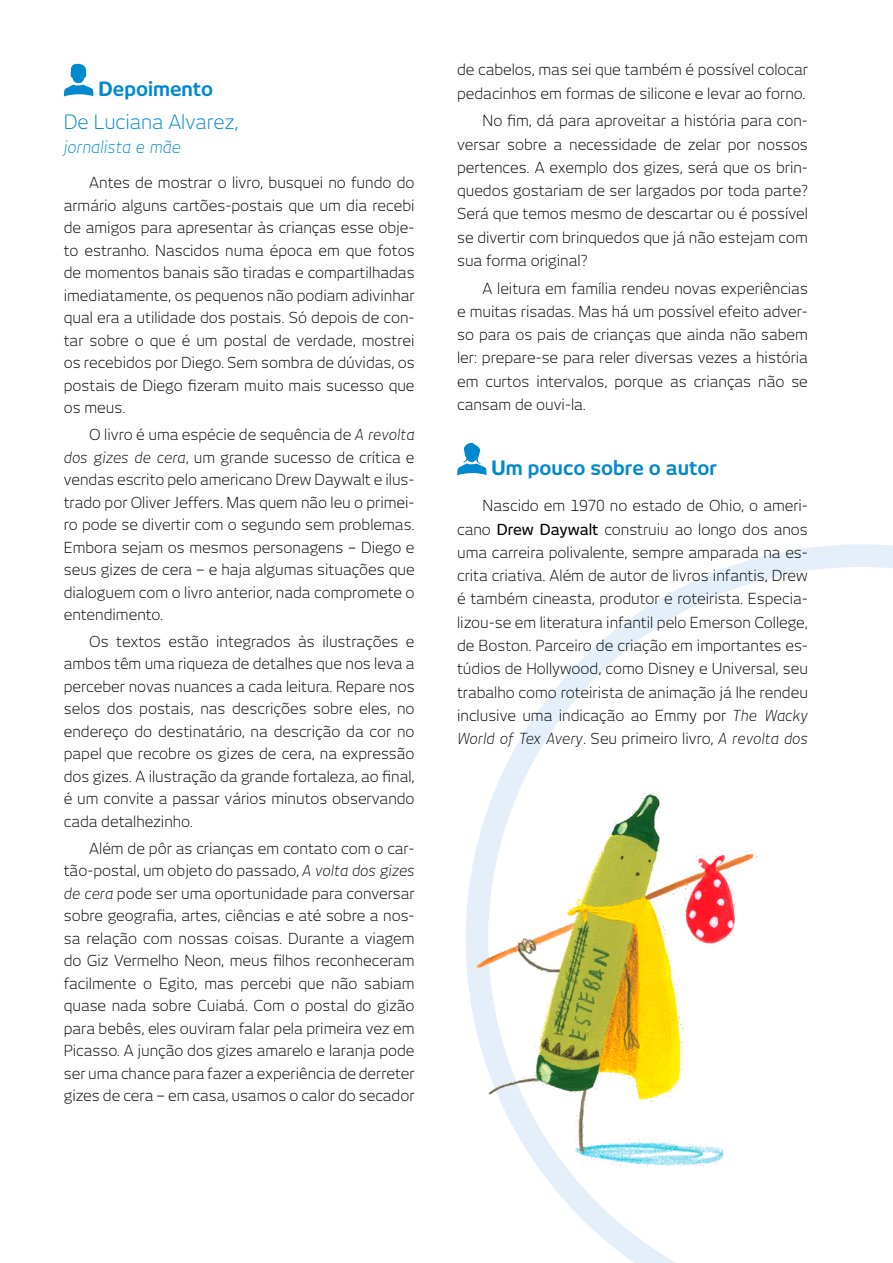
<style>
.page{position:relative;width:893px;height:1263px;background:#fff}
.page>*{position:absolute;margin:0;border:0;box-sizing:border-box;transform-origin:0 0}
.t1{font:700 19.5px "New June";color:#0089cf}
.t2{font:300 19.5px "New June";color:#0089cf}
.t3{font:italic 300 16.5px "New June";color:#0089cf}
.t4{font:300 15px/22.5px "New June";color:#000;text-align:justify}
.s1{font-style:italic}
.s2{font-weight:500}
</style>
<div class="page">
<svg style="left:499px;top:544px;width:394px;height:719px"></svg>
<svg style="left:64px;top:64px;width:29px;height:32px"></svg>
<svg style="left:457px;top:443px;width:30px;height:32px"></svg>
<img style="left:466px;top:780px;width:297px;height:393px">
<h1 class="t1" style="left:99px;top:78px;width:116px">Depoimento</h1>
<h1 class="t2" style="left:64px;top:110px;width:176px">De Luciana Alvarez,</h1>
<p class="t3" style="left:64px;top:137px;width:118px">jornalista e mãe</p>
<p class="t4" style="left:64px;top:171px;width:352px;text-indent:26px">Antes de mostrar o livro, busquei no fundo do armário alguns cartões-postais que um dia recebi de amigos para apresentar às crianças esse obje&shy;to estranho. Nascidos numa época em que fotos de momentos banais são tiradas e compartilhadas imediatamente, os pequenos não podiam adivinhar qual era a utilidade dos postais. Só depois de con&shy;tar sobre o que é um postal de verdade, mostrei os recebidos por Diego. Sem sombra de dúvidas, os postais de Diego fizeram muito mais sucesso que os meus.</p>
<p class="t4" style="left:64px;top:423px;width:352px;text-indent:26px">O livro é uma espécie de sequência de <span class="s1">A revolta dos gizes de cera</span>, um grande sucesso de crítica e vendas escrito pelo americano Drew Daywalt e ilus&shy;trado por Oliver Jeffers. Mas quem não leu o primei&shy;ro pode se divertir com o segundo sem problemas.<br>Embora sejam os mesmos personagens – Diego e seus gizes de cera – e haja algumas situações que dialoguem com o livro anterior, nada compromete o entendimento.</p>
<p class="t4" style="left:64px;top:630px;width:352px;text-indent:26px">Os textos estão integrados às ilustrações e ambos têm uma riqueza de detalhes que nos leva a perceber novas nuances a cada leitura. Repare nos selos dos postais, nas descrições sobre eles, no endereço do destinatário, na descrição da cor no papel que recobre os gizes de cera, na expressão dos gizes. A ilustração da grande fortaleza, ao final, é um convite a passar vários minutos observando cada detalhezinho.</p>
<p class="t4" style="left:64px;top:837px;width:352px;text-indent:26px">Além de pôr as crianças em contato com o car&shy;tão-postal, um objeto do passado, <span class="s1">A volta dos gizes de cera</span> pode ser uma oportunidade para conversar sobre geografia, artes, ciências e até sobre a nos&shy;sa relação com nossas coisas. Durante a viagem do Giz Vermelho Neon, meus filhos reconheceram facilmente o Egito, mas percebi que não sabiam quase nada sobre Cuiabá. Com o postal do gizão para bebês, eles ouviram falar pela primeira vez em Picasso. A junção dos gizes amarelo e laranja pode ser uma chance para fazer a experiência de derreter gizes de cera – em casa, usamos o calor do secador</p>
<p class="t4" style="left:457px;top:58px;width:352px;line-height:23.2px">de cabelos, mas sei que também é possível colocar pedacinhos em formas de silicone e levar ao forno.</p>
<p class="t4" style="left:457px;top:109px;width:352px;line-height:23.2px;text-indent:26px">No fim, dá para aproveitar a história para con&shy;versar sobre a necessidade de zelar por nossos pertences. A exemplo dos gizes, será que os brin&shy;quedos gostariam de ser largados por toda parte?<br>Será que temos mesmo de descartar ou é possível se divertir com brinquedos que já não estejam com sua forma original?</p>
<p class="t4" style="left:457px;top:276px;width:352px;line-height:23.2px;text-indent:26px">A leitura em família rendeu novas experiências e muitas risadas. Mas há um possível efeito adver&shy;so para os pais de crianças que ainda não sabem ler: prepare-se para reler diversas vezes a história em curtos intervalos, porque as crianças não se cansam de ouvi-la.</p>
<h1 class="t1" style="left:492px;top:457px;width:227px">Um pouco sobre o autor</h1>
<p class="t4" style="left:457px;top:494px;width:352px;line-height:23.2px;text-indent:26px">Nascido em 1970 no estado de Ohio, o ameri&shy;cano <span class="s2">Drew Daywalt</span> construiu ao longo dos anos uma carreira polivalente, sempre amparada na es&shy;crita criativa. Além de autor de livros infantis, Drew é também cineasta, produtor e roteirista. Especia&shy;lizou-se em literatura infantil pelo Emerson College, de Boston. Parceiro de criação em importantes es&shy;túdios de Hollywood, como Disney e Universal, seu trabalho como roteirista de animação já lhe rendeu inclusive uma indicação ao Emmy por <span class="s1">The Wacky World of Tex Avery</span>. Seu primeiro livro, <span class="s1">A revolta dos</span></p>
</div>
